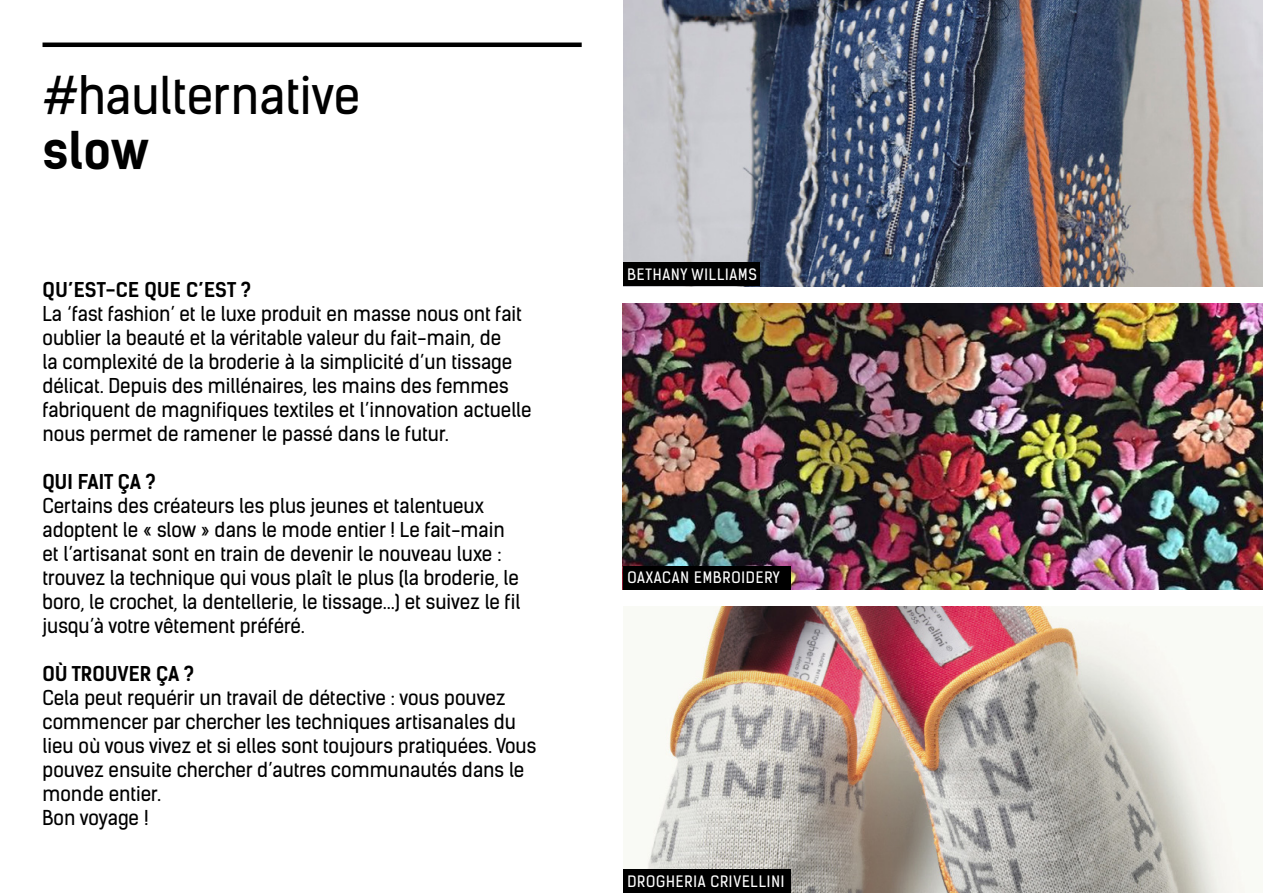
<style>
.page{position:relative;width:1263px;height:893px;background:#fff}
.page>*{position:absolute;margin:0;border:0;box-sizing:border-box;transform-origin:0 0}
.t1{font:49.5px "Kelson Sans";color:#000}
.t2{font:700 49.5px "Kelson Sans";color:#000}
.t3{font:19.5px/24px "Kelson Sans";color:#000}
.t4{font:700 19.5px "Kelson Sans";color:#000}
.t5{font:15px "Kelson Sans";letter-spacing:.055em;color:#fff}
</style>
<div class="page">
<hr style="left:43px;top:43px;width:539px;height:4px;background:#000">
<img style="left:623px;top:303px;width:640px;height:287px">
<img style="left:623px;top:0;width:640px;height:286px">
<img style="left:647px;top:607px;width:598px;height:286px">
<div style="left:623px;top:263px;width:136px;height:23px;background:#000"></div>
<div style="left:623px;top:566px;width:168px;height:24px;background:#000"></div>
<div style="left:623px;top:869px;width:168px;height:24px;background:#000"></div>
<h1 class="t1" style="left:43px;top:65px;width:319px">#haulternative</h1>
<h1 class="t2" style="left:43px;top:120px;width:108px">slow</h1>
<p class="t4" style="left:43px;top:278px;width:210px">QU’EST-CE QUE C’EST ?</p>
<p class="t3" style="left:43px;top:302px;width:491px">La ‘fast fashion’ et le luxe produit en masse nous ont fait oublier la beauté et la véritable valeur du fait-main, de<br>la complexité de la broderie à la simplicité d’un tissage délicat. Depuis des millénaires, les mains des femmes fabriquent de magnifiques textiles et l’innovation actuelle nous permet de ramener le passé dans le futur.</p>
<p class="t4" style="left:43px;top:470px;width:115px">QUI FAIT ÇA ?</p>
<p class="t3" style="left:43px;top:494px;width:479px">Certains des créateurs les plus jeunes et talentueux adoptent le « slow » dans le mode entier ! Le fait-main et l’artisanat sont en train de devenir le nouveau luxe : trouvez la technique qui vous plaît le plus (la broderie, le boro, le crochet, la dentellerie, le tissage...) et suivez le fil jusqu’à votre vêtement préféré.</p>
<p class="t4" style="left:43px;top:662px;width:153px">OÙ TROUVER ÇA ?</p>
<p class="t3" style="left:43px;top:686px;width:495px">Cela peut requérir un travail de détective : vous pouvez commencer par chercher les techniques artisanales du lieu où vous vivez et si elles sont toujours pratiquées. Vous pouvez ensuite chercher d’autres communautés dans le monde entier.<br>Bon voyage !</p>
<p class="t5" style="left:627px;top:265px;width:131px">BETHANY WILLIAMS</p>
<p class="t5" style="left:627px;top:569px;width:154px">OAXACAN EMBROIDERY</p>
<p class="t5" style="left:627px;top:872px;width:158px">DROGHERIA CRIVELLINI</p>
</div>
